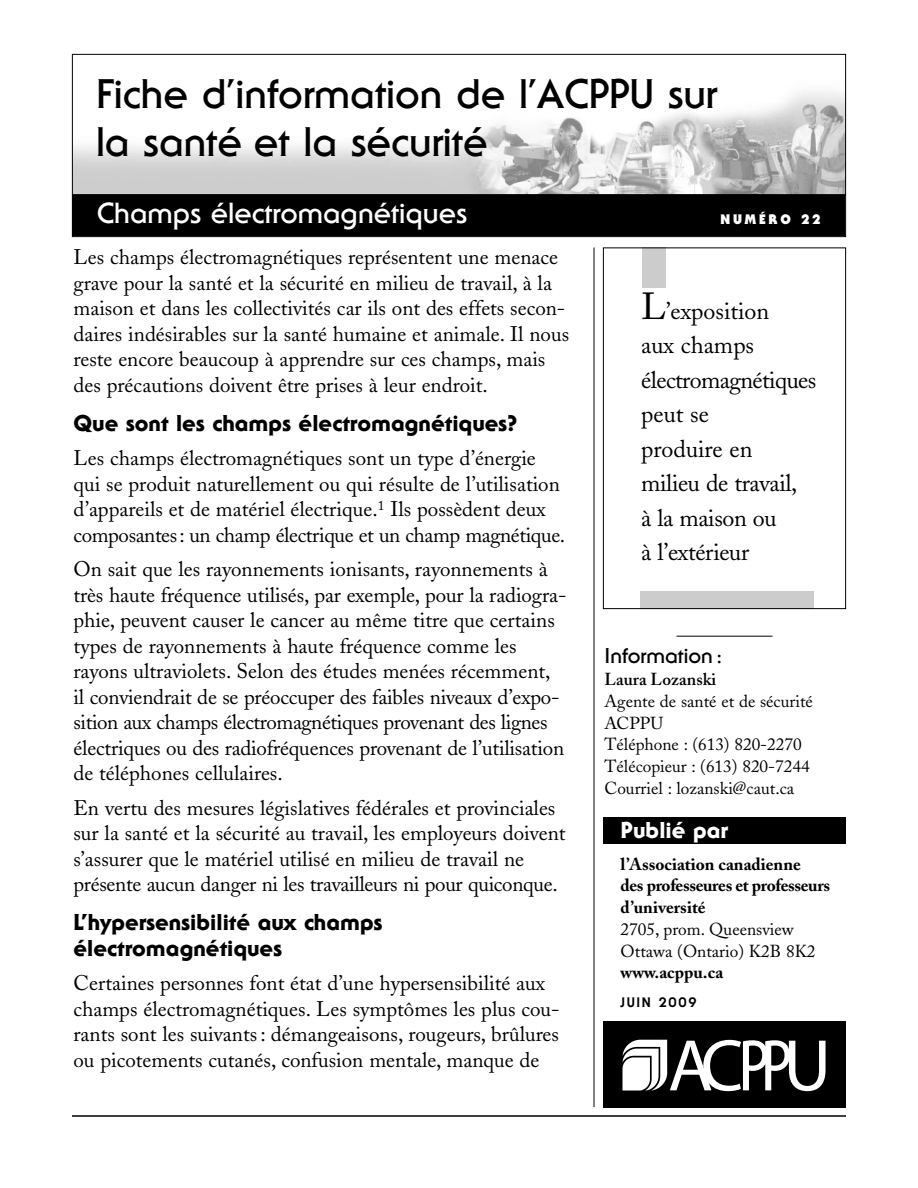
<style>
.page{position:relative;width:918px;height:1188px;background:#fff}
.page>*{position:absolute;margin:0;border:0;box-sizing:border-box;transform-origin:0 0}
.t1{font:700 40.5px/48px "Serif Gothic";color:#000}
.t2{font:700 28.5px "Serif Gothic";color:#fff}
.t3{font:24px/34.5px "Adobe Caslon";letter-spacing:-.015em;color:#000}
.t4{font:800 22.5px/25.5px "Serif Gothic";color:#000}
.t5{font:800 22.5px "Serif Gothic";color:#fff}
.t6{font:21px/25.5px "Adobe Caslon";color:#000}
.t7{font:700 21px "Serif Gothic";color:#000}
.t8{font:17.25px/21.8px "Adobe Caslon";color:#000}
.t9{font:700 17.25px/21.8px "Adobe Caslon";color:#000}
.t10{font:600 17.25px "Adobe Caslon";color:#000}
.t11{font:900 13.5px "Serif Gothic";letter-spacing:.21em;color:#fff}
.t12{font:800 13.5px "Serif Gothic";letter-spacing:.12em;color:#000}
.s1{font-size:37.5px}
</style>
<div class="page">
<div style="left:640px;top:591px;width:174px;height:18px;background:#ccc"></div>
<div style="left:642px;top:248px;width:24px;height:40px;background:#ccc"></div>
<img style="left:74px;top:92px;width:770px;height:101px">
<div style="left:72px;top:54px;width:774px;height:141px;border:1px solid #000"></div>
<div style="left:73px;top:196px;width:772px;height:40px;background:#000"></div>
<div style="left:72px;top:195px;width:774px;height:42px;border:1px solid #000"></div>
<hr style="left:676px;top:636px;width:96px;height:1px;background:#000">
<div style="left:603px;top:818px;width:243px;height:26px;background:#000"></div>
<hr style="left:72px;top:1115px;width:774px;height:2px;background:#000">
<hr style="left:594px;top:248px;width:1px;height:859px;background:#000">
<div style="left:603px;top:248px;width:243px;height:361px;border:1px solid #000"></div>
<div style="left:603px;top:1022px;width:243px;height:86px;background:#000"></div>
<svg style="left:623px;top:1040px;width:203px;height:51px"></svg>
<h1 class="t1" style="left:96px;top:74px;width:623px">Fiche d’information de l’ACPPU sur la santé et la sécurité</h1>
<h2 class="t2" style="left:97px;top:203px;width:372px">Champs électromagnétiques</h2>
<p class="t6" style="left:74px;top:247px;width:497px">Les champs électromagnétiques représentent une menace grave pour la santé et la sécurité en milieu de travail, à la maison et dans les collectivités car ils ont des effets secon&shy;daires indésirables sur la santé humaine et animale. Il nous reste encore beaucoup à apprendre sur ces champs, mais des précautions doivent être prises à leur endroit.</p>
<p class="t4" style="left:74px;top:412px;width:445px">Que sont les champs électromagnétiques?</p>
<p class="t6" style="left:74px;top:448px;width:493px">Les champs électromagnétiques sont un type d’énergie qui se produit naturellement ou qui résulte de l’utilisation d’appareils et de matériel électrique.<sup>1</sup> Ils possèdent deux composantes: un champ électrique et un champ magnétique.</p>
<p class="t6" style="left:74px;top:559px;width:495px">On sait que les rayonnements ionisants, rayonnements à très haute fréquence utilisés, par exemple, pour la radiogra&shy;phie, peuvent causer le cancer au même titre que certains types de rayonnements à haute fréquence comme les rayons ultraviolets. Selon des études menées récemment, il conviendrait de se préoccuper des faibles niveaux d’expo&shy;sition aux champs électromagnétiques provenant des lignes électriques ou des radiofréquences provenant de l’utilisation de téléphones cellulaires.</p>
<p class="t6" style="left:74px;top:798px;width:494px">En vertu des mesures législatives fédérales et provinciales sur la santé et la sécurité au travail, les employeurs doivent s’assurer que le matériel utilisé en milieu de travail ne présente aucun danger ni les travailleurs ni pour quiconque.</p>
<p class="t4" style="left:74px;top:912px;width:311px">L’hypersensibilité aux champs électromagnétiques</p>
<p class="t6" style="left:74px;top:973px;width:488px">Certaines personnes font état d’une hypersensibilité aux champs électromagnétiques. Les symptômes les plus cou&shy;rants sont les suivants : démangeaisons, rougeurs, brûlures ou picotements cutanés, confusion mentale, manque de</p>
<p class="t11" style="left:721px;top:214px;width:101px">NUMÉRO 22</p>
<p class="t3" style="left:641px;top:296px;width:177px"><span class="s1">L</span>’exposition<br>aux champs électromagnétiques peut se<br>produire en milieu de travail,<br>à la maison ou<br>à l’extérieur</p>
<p class="t7" style="left:604px;top:648px;width:120px">Information:</p>
<p class="t10" style="left:604px;top:672px;width:113px">Laura Lozanski</p>
<p class="t8" style="left:604px;top:692px;width:210px">Agente de santé et de sécurité<br>ACPPU<br>Téléphone : (613) 820-2270<br>Télécopieur : (613) 820-7244<br>Courriel : lozanski@caut.ca</p>
<p class="t5" style="left:621px;top:822px;width:109px">Publié par</p>
<p class="t9" style="left:621px;top:855px;width:211px">l’Association canadienne<br>des professeures et professeurs d’université</p>
<p class="t8" style="left:621px;top:920px;width:196px">2705, prom. Queensview<br>Ottawa (Ontario) K2B 8K2</p>
<p class="t9" style="left:621px;top:964px;width:104px">www.acppu.ca</p>
<p class="t12" style="left:621px;top:997px;width:77px">JUIN 2009</p>
</div>
